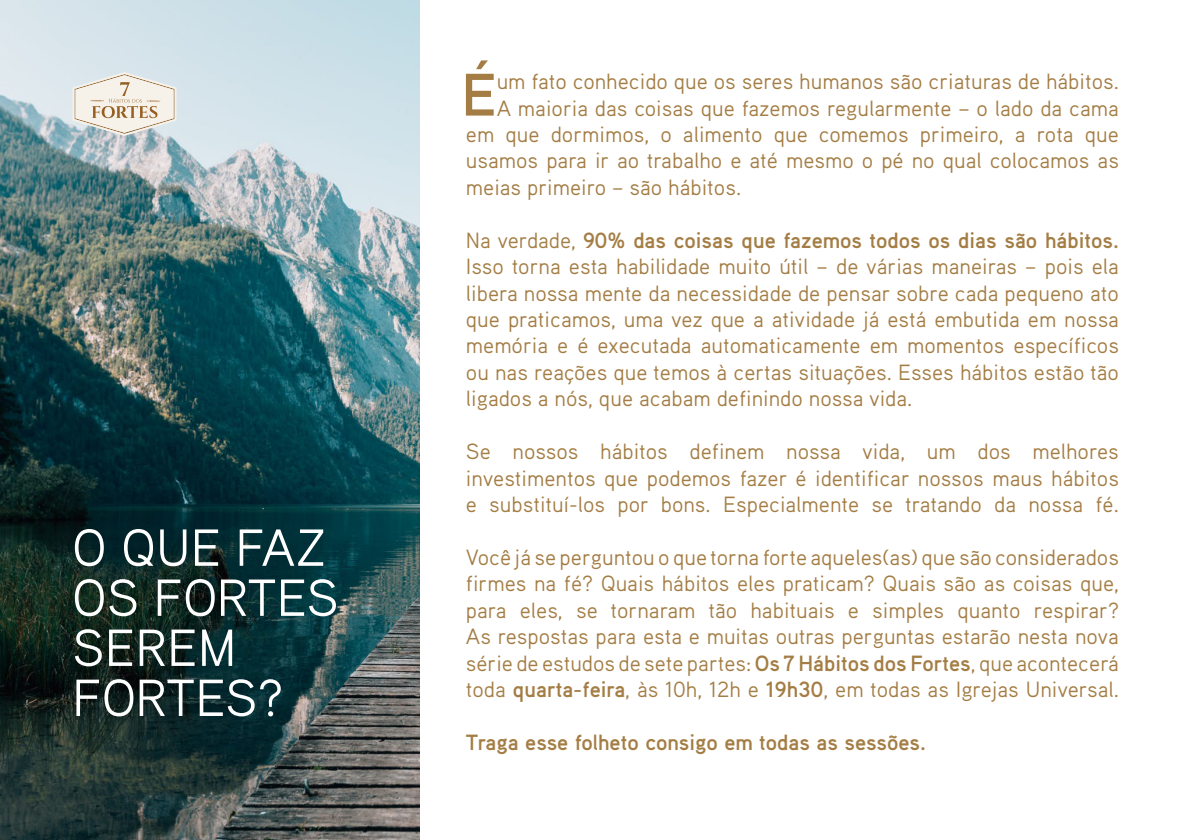
<style>
.page{position:relative;width:1191px;height:840px;background:#fff}
.page>*{position:absolute;margin:0;border:0;box-sizing:border-box;transform-origin:0 0}
.t1{font:700 59.8px "Aaux Pro OT";color:#a47d44}
.t2{font:52px/50px "Aaux Pro OT";color:#fff}
.t3{font:22px/26.4px "Aaux Pro OT";color:#a47d44;text-align:justify}
.t4{font:700 22px "Aaux Pro OT";color:#a47d44}
.s1{font-weight:700}
</style>
<div class="page">
<img style="left:0;top:0;width:420px;height:839px">
<hr style="left:1190px;top:0;width:1px;height:516px;background:#346069">
<svg style="left:73px;top:72px;width:103px;height:64px;background:#e3ded6"></svg>
<p class="t2" style="left:72px;top:520px;width:268px">O QUE FAZ<br>OS FORTES<br>SEREM<br>FORTES?</p>
<p class="t1" style="left:461px;top:56px;width:37px">É</p>
<p class="t3" style="left:496px;top:68px;width:624px">um fato conhecido que os seres humanos são criaturas de hábitos.</p>
<p class="t3" style="left:496px;top:94px;width:624px">A maioria das coisas que fazemos regularmente – o lado da cama</p>
<p class="t3" style="left:466px;top:120px;width:654px">em que dormimos, o alimento que comemos primeiro, a rota que</p>
<p class="t3" style="left:466px;top:147px;width:654px">usamos para ir ao trabalho e até mesmo o pé no qual colocamos as</p>
<p class="t3" style="left:466px;top:173px;width:277px">meias primeiro – são hábitos.</p>
<p class="t3" style="left:466px;top:226px;width:654px">Na verdade, <span class="s1">90% das coisas que fazemos todos os dias são hábitos.<br></span>Isso torna esta habilidade muito útil – de várias maneiras – pois ela libera nossa mente da necessidade de pensar sobre cada pequeno ato que praticamos, uma vez que a atividade já está embutida em nossa memória e é executada automaticamente em momentos específicos ou nas reações que temos à certas situações. Esses hábitos estão tão ligados a nós, que acabam definindo nossa vida.</p>
<p class="t3" style="left:466px;top:437px;width:654px">Se nossos hábitos definem nossa vida, um dos melhores investimentos que podemos fazer é identificar nossos maus hábitos e substituí-los por bons. Especialmente se tratando da nossa fé.</p>
<p class="t3" style="left:466px;top:543px;width:654px">Você já se perguntou o que torna forte aqueles(as) que são considerados firmes na fé? Quais hábitos eles praticam? Quais são as coisas que, para eles, se tornaram tão habituais e simples quanto respirar?<br>As respostas para esta e muitas outras perguntas estarão nesta nova série de estudos de sete partes: <span class="s1">Os 7 Hábitos dos Fortes</span>, que acontecerá toda <span class="s1">quarta-feira</span>, às 10h, 12h e <span class="s1">19h30</span>, em todas as Igrejas Universal.</p>
<p class="t4" style="left:466px;top:727px;width:461px">Traga esse folheto consigo em todas as sessões.</p>
</div>
